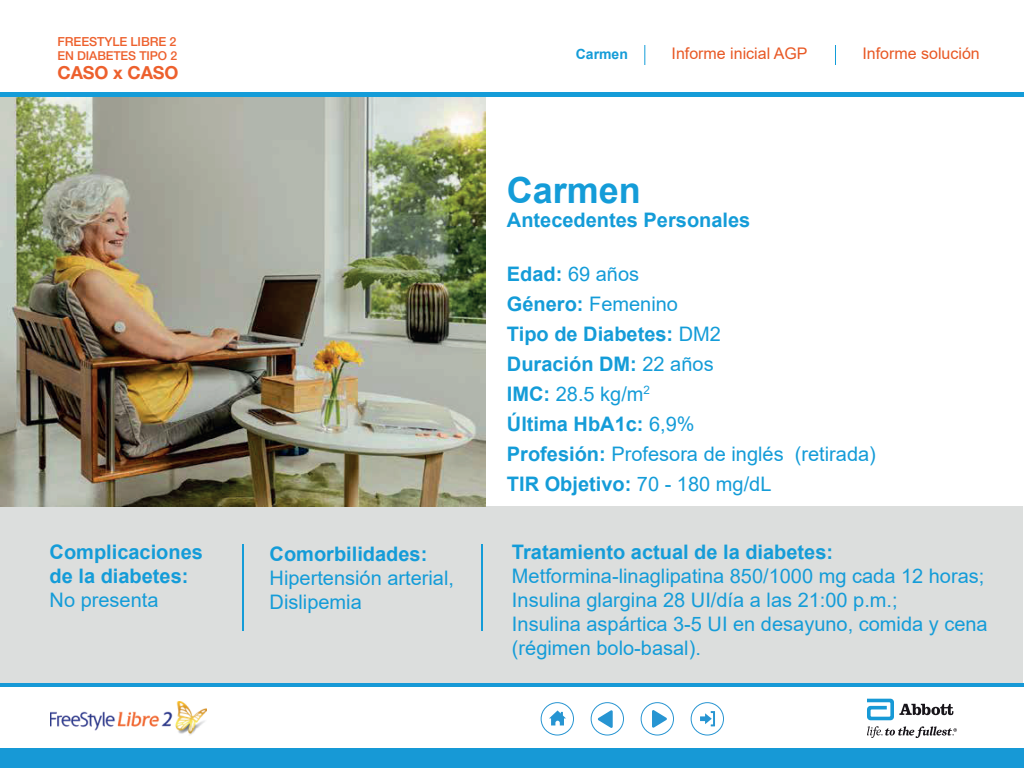
<style>
.page{position:relative;width:1024px;height:768px;background:#fff}
.page>*{position:absolute;margin:0;border:0;box-sizing:border-box;transform-origin:0 0}
.t1{font:700 36px "Arial";color:#149cd8}
.t2{font:700 20px/30px "Arial";color:#149cd8}
.t3{font:20px/24px "Arial";color:#149cd8}
.t4{font:700 18px "Helvetica Neue LT Std";letter-spacing:-.01em;color:#ed602d}
.t5{font:16px "Arial";color:#e85824}
.t6{font:700 14px "Arial";color:#149cd8}
.t7{font:500 12.5px "Helvetica Neue LT Std";letter-spacing:-.01em;color:#ed602d}
.t8{font:500 12.2px "Helvetica Neue LT Std";letter-spacing:-.01em;color:#ed602d}
.s1{font-weight:400}
</style>
<div class="page">
<div style="left:0;top:506px;width:1023px;height:177px;background:#dcdedd"></div>
<svg style="left:867px;top:699px;width:86px;height:21px"></svg>
<svg style="left:867px;top:726px;width:90px;height:12px"></svg>
<div style="left:0;top:748px;width:1024px;height:20px;background:#1799d6"></div>
<img style="left:51px;top:701px;width:156px;height:34px">
<hr style="left:0;top:684px;width:1024px;height:3px;background:#1799d6">
<svg style="left:835px;top:45px;width:1px;height:20px"></svg>
<svg style="left:644px;top:45px;width:1px;height:20px"></svg>
<div style="left:0;top:92px;width:1024px;height:5px;background:#149cd8"></div>
<img style="left:0;top:97px;width:485px;height:409px">
<hr style="left:242px;top:545px;width:2px;height:86px;background:#149cd8">
<hr style="left:481px;top:545px;width:2px;height:86px;background:#149cd8">
<svg style="left:549px;top:710px;width:17px;height:15px"></svg>
<div style="left:541px;top:702px;width:33px;height:33px;border:1px solid #2795d2;border-radius:50%"></div>
<svg style="left:652px;top:710px;width:15px;height:18px"></svg>
<div style="left:641px;top:702px;width:33px;height:33px;border:1px solid #2795d2;border-radius:50%"></div>
<svg style="left:598px;top:710px;width:15px;height:18px"></svg>
<div style="left:591px;top:702px;width:33px;height:33px;border:1px solid #2795d2;border-radius:50%"></div>
<svg style="left:700px;top:711px;width:15px;height:15px"></svg>
<div style="left:691px;top:702px;width:33px;height:33px;border:1px solid #2795d2;border-radius:50%"></div>
<p class="t7" style="left:58px;top:34px;width:120px">FREESTYLE LIBRE 2</p>
<p class="t8" style="left:58px;top:49px;width:121px">EN DIABETES TIPO 2</p>
<p class="t4" style="left:58px;top:61px;width:122px">CASO x CASO</p>
<p class="t2" style="left:50px;top:541px;width:155px;line-height:24px">Complicaciones de la diabetes:</p>
<p class="t3" style="left:50px;top:588px;width:110px">No presenta</p>
<p class="t2" style="left:270px;top:539px;width:159px">Comorbilidades:</p>
<p class="t3" style="left:270px;top:566px;width:186px">Hipertensión arterial,<br>Dislipemia</p>
<p class="t6" style="left:576px;top:44px;width:54px">Carmen</p>
<p class="t5" style="left:672px;top:42px;width:138px">Informe inicial AGP</p>
<p class="t5" style="left:863px;top:42px;width:119px">Informe solución</p>
<h1 class="t1" style="left:507px;top:165px;width:136px">Carmen</h1>
<p class="t2" style="left:507px;top:205px;width:245px">Antecedentes Personales</p>
<p class="t2" style="left:507px;top:259px;width:370px">Edad: <span class="s1">69 años<br></span>Género: <span class="s1">Femenino<br></span>Tipo de Diabetes: <span class="s1">DM2<br></span>Duración DM: <span class="s1">22 años<br></span>IMC: <span class="s1">28.5 kg/m</span><sup>2<br></sup>Última HbA1c: <span class="s1">6,9%<br></span>Profesión: <span class="s1">Profesora de inglés (retirada)<br></span>TIR Objetivo: <span class="s1">70 - 180 mg/dL</span></p>
<p class="t2" style="left:512px;top:538px;width:323px">Tratamiento actual de la diabetes:</p>
<p class="t3" style="left:512px;top:564px;width:477px">Metformina-linaglipatina 850/1000 mg cada 12 horas; Insulina glargina 28 UI/día a las 21:00 p.m.;<br>Insulina aspártica 3-5 UI en desayuno, comida y cena (régimen bolo-basal).</p>
</div>
